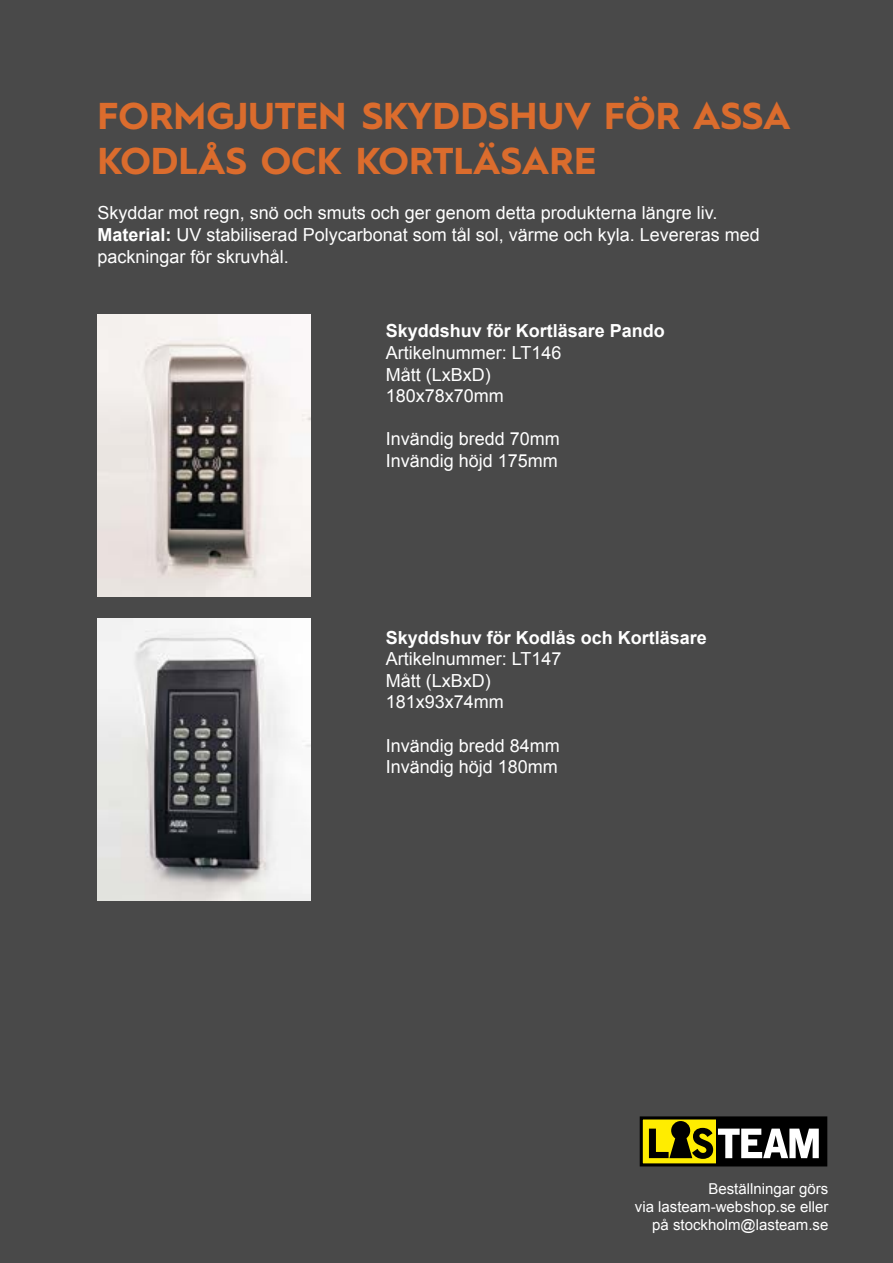
<style>
.page{position:relative;width:893px;height:1263px;background:#494949}
.page>*{position:absolute;margin:0;border:0;box-sizing:border-box;transform-origin:0 0}
.t1{font:700 37.5px/45px "Hurme Geometric Sans 1";color:#db6c2d}
.t2{font:18px/21.6px "Arial";color:#fff}
.t3{font:700 18px "Arial";color:#fff}
.t4{font:15px/18px "Arial";color:#fff;text-align:right}
.s1{font-weight:700}
</style>
<div class="page">
<img style="left:98px;top:315px;width:213px;height:281px">
<img style="left:98px;top:619px;width:213px;height:281px">
<div style="left:641px;top:1118px;width:185px;height:47px;background:#ffed00"></div>
<div style="left:716px;top:1118px;width:110px;height:46px;background:#000"></div>
<div style="left:640px;top:1116px;width:187px;height:50px;border:3px solid #000"></div>
<svg style="left:649px;top:1121px;width:170px;height:38px"></svg>
<h1 class="t1" style="left:98px;top:91px;width:695px">FORMGJUTEN SKYDDSHUV FÖR ASSA<br>KODLÅS OCK KORTLÄSARE</h1>
<p class="t2" style="left:98px;top:202px;width:664px">Skyddar mot regn, snö och smuts och ger genom detta produkterna längre liv.<br><span class="s1">Material:</span> UV stabiliserad Polycarbonat som tål sol, värme och kyla. Levereras med packningar för skruvhål.</p>
<p class="t3" style="left:386px;top:319px;width:281px">Skyddshuv för Kortläsare Pando</p>
<p class="t2" style="left:386px;top:342px;width:177px">Artikelnummer: LT146<br>Mått (LxBxD)<br>180x78x70mm</p>
<p class="t2" style="left:386px;top:428px;width:176px">Invändig bredd 70mm<br>Invändig höjd 175mm</p>
<p class="t3" style="left:386px;top:625px;width:323px">Skyddshuv för Kodlås och Kortläsare</p>
<p class="t2" style="left:386px;top:648px;width:177px">Artikelnummer: LT147<br>Mått (LxBxD)<br>181x93x74mm</p>
<p class="t2" style="left:386px;top:735px;width:176px">Invändig bredd 84mm<br>Invändig höjd 180mm</p>
<p class="t4" style="left:635px;top:1180px;width:195px">Beställningar görs<br>via lasteam-webshop.se eller på stockholm@lasteam.se</p>
</div>
